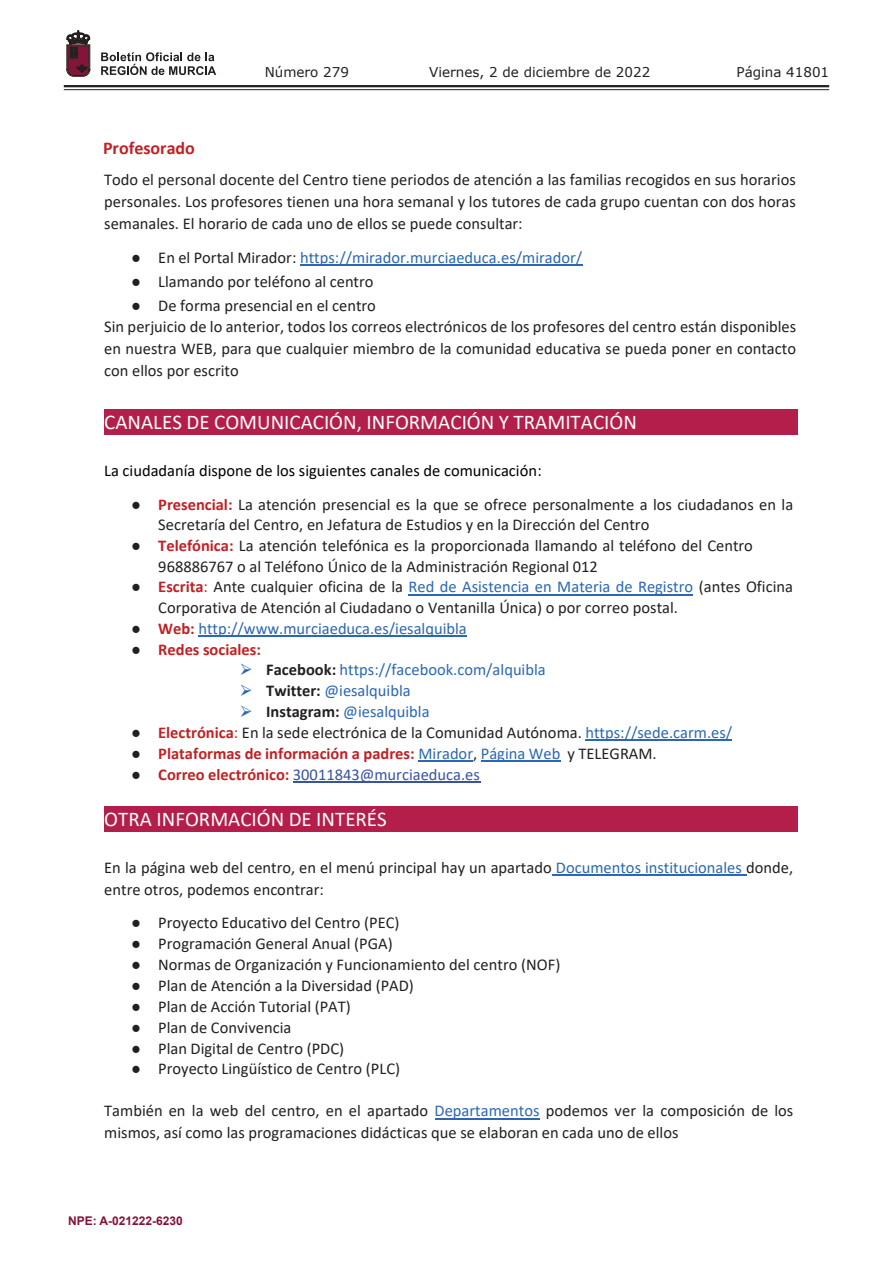
<style>
.page{position:relative;width:893px;height:1263px;background:#fff}
.page>*{position:absolute;margin:0;border:0;box-sizing:border-box;transform-origin:0 0}
.t1{font:21px "Calibri";color:#fff}
.t2{font:700 18px "Calibri";color:#c12025}
.t3{font:16.5px/21.5px "Calibri";color:#231f20}
.t4{font:16.5px "Calibri";color:#2b67b2}
.t5{font:16.5px/20.9px "Calibri";color:#2c67b2}
.t6{font:700 16.5px "Calibri";color:#c12025}
.t7{font:16.5px "Calibri";color:#000}
.t8{font:16.5px "Calibri";color:#3853a3}
.t9{font:13.5px "Verdana";color:#231f20}
.t10{font:700 12px "Arial";color:#83143a}
.s1{font-family:"Times New Roman";color:#231f20}
.s2{color:#231f20}
.s3{font-family:"Times New Roman"}
.s4{font-weight:700;color:#c12025}
.s5{color:#c12025}
.s6{color:#2b67b2}
.s7{font-weight:700;color:#231f20}
.s8{font-family:"Times New Roman";font-weight:400;color:#231f20}
.s9{font-weight:400;color:#2b67b2}
.s10{font-weight:400;color:#231f20}
</style>
<div class="page">
<hr style="left:64px;top:85px;width:765px;height:2px;background:#231f20">
<hr style="left:64px;top:89px;width:765px;height:1px;background:#231f20">
<svg style="left:101px;top:52px;width:115px;height:23px"></svg>
<svg style="left:67px;top:31px;width:23px;height:45px"></svg>
<hr style="left:300px;top:264px;width:282px;height:2px;background:#2b67b2">
<div style="left:104px;top:409px;width:694px;height:26px;background:#b31e4a"></div>
<hr style="left:408px;top:594px;width:285px;height:1px;background:#2b67b2">
<hr style="left:198px;top:636px;width:269px;height:1px;background:#2b67b2">
<hr style="left:585px;top:740px;width:147px;height:1px;background:#2b67b2">
<hr style="left:418px;top:761px;width:55px;height:1px;background:#2b67b2">
<hr style="left:481px;top:761px;width:79px;height:1px;background:#2b67b2">
<hr style="left:293px;top:782px;width:187px;height:1px;background:#3853a3">
<div style="left:104px;top:806px;width:694px;height:25px;background:#b31e4a"></div>
<hr style="left:552px;top:875px;width:194px;height:1px;background:#2b67b2">
<hr style="left:435px;top:1118px;width:104px;height:1px;background:#2b67b2">
<p class="t9" style="left:265px;top:62px;width:86px">Número 279</p>
<p class="t9" style="left:429px;top:62px;width:223px">Viernes, 2 de diciembre de 2022</p>
<p class="t9" style="left:736px;top:62px;width:94px">Página 41801</p>
<p class="t2" style="left:103px;top:135px;width:93px">Profesorado</p>
<p class="t3" style="left:104px;top:169px;width:693px;text-align:justify">Todo el personal docente del Centro tiene periodos de atención a las familias recogidos en sus horarios personales. Los profesores tienen una hora semanal y los tutores de cada grupo cuentan con dos horas semanales. El horario de cada uno de ellos se puede consultar:</p>
<p class="t4" style="left:131px;top:246px;width:453px"><span class="s1">●</span> <span class="s2">En el Portal Mirador:</span> https://mirador.murciaeduca.es/mirador/</p>
<p class="t3" style="left:131px;top:270px;width:244px"><span class="s3">●</span> Llamando por teléfono al centro</p>
<p class="t3" style="left:104px;top:295px;width:693px;text-indent:27px"><span class="s3">●</span> De forma presencial en el centro<br>Sin perjuicio de lo anterior, todos los correos electrónicos de los profesores del centro están disponibles en nuestra WEB, para que cualquier miembro de la comunidad educativa se pueda poner en contacto con ellos por escrito</p>
<p class="t1" style="left:104px;top:408px;width:534px">CANALES DE COMUNICACIÓN, INFORMACIÓN Y TRAMITACIÓN</p>
<p class="t7" style="left:104px;top:459px;width:439px">La ciudadanía dispone de los siguientes canales de comunicación:</p>
<p class="t3" style="left:158px;top:494px;width:636px;line-height:20.4px;text-indent:-27px"><span class="s3">●</span> <span class="s4">Presencial:</span> La atención presencial es la que se ofrece personalmente a los ciudadanos en la<br>Secretaría del Centro, en Jefatura de Estudios y en la Dirección del Centro</p>
<p class="t3" style="left:158px;top:535px;width:596px;line-height:20.4px;text-indent:-27px"><span class="s3">●</span> <span class="s4">Telefónica:</span> La atención telefónica es la proporcionada llamando al teléfono del Centro<br>968886767 o al Teléfono Único de la Administración Regional 012</p>
<p class="t3" style="left:158px;top:576px;width:636px;line-height:20.5px;text-indent:-27px"><span class="s3">●</span> <span class="s4">Escrita</span><span class="s5">:</span> Ante cualquier oficina de la <span class="s6">Red de Asistencia en Materia de Registro</span> (antes Oficina<br>Corporativa de Atención al Ciudadano o Ventanilla Única) o por correo postal.</p>
<p class="t4" style="left:131px;top:617px;width:337px"><span class="s1">●</span> <span class="s4">Web:</span> http://www.murciaeduca.es/iesalquibla</p>
<p class="t5" style="left:239px;top:638px;width:308px;text-indent:-108px"><span class="s1">●</span> <span class="s4">Redes sociales:<br></span>⮚ <span class="s7">Facebook:</span> https://facebook.com/alquibla ⮚ <span class="s7">Twitter:</span> @iesalquibla<br>⮚ <span class="s7">Instagram:</span> @iesalquibla</p>
<p class="t3" style="left:131px;top:721px;width:603px"><span class="s3">●</span> <span class="s4">Electrónica</span><span class="s5">:</span> En la sede electrónica de la Comunidad Autónoma. <span class="s6">https://sede.carm.es/</span></p>
<p class="t6" style="left:131px;top:742px;width:527px"><span class="s8">●</span> Plataformas de información a padres: <span class="s9">Mirador</span><span class="s10">,</span> <span class="s9">Página Web</span> <span class="s10">y TELEGRAM.</span></p>
<p class="t8" style="left:131px;top:763px;width:350px"><span class="s1">●</span> <span class="s4">Correo electrónico:</span> 30011843@murciaeduca.es</p>
<p class="t1" style="left:104px;top:804px;width:284px">OTRA INFORMACIÓN DE INTERÉS</p>
<p class="t3" style="left:104px;top:856px;width:690px">En la página web del centro, en el menú principal hay un apartado <span class="s6">Documentos institucionales</span> donde, entre otros, podemos encontrar:</p>
<p class="t3" style="left:131px;top:912px;width:270px"><span class="s3">●</span> Proyecto Educativo del Centro (PEC)</p>
<p class="t3" style="left:131px;top:933px;width:263px"><span class="s3">●</span> Programación General Anual (PGA)</p>
<p class="t3" style="left:131px;top:953px;width:431px"><span class="s3">●</span> Normas de Organización y Funcionamiento del centro (NOF)</p>
<p class="t3" style="left:131px;top:974px;width:284px"><span class="s3">●</span> Plan de Atención a la Diversidad (PAD)</p>
<p class="t3" style="left:131px;top:995px;width:221px"><span class="s3">●</span> Plan de Acción Tutorial (PAT)</p>
<p class="t3" style="left:131px;top:1016px;width:162px"><span class="s3">●</span> Plan de Convivencia</p>
<p class="t3" style="left:131px;top:1037px;width:214px"><span class="s3">●</span> Plan Digital de Centro (PDC)</p>
<p class="t3" style="left:131px;top:1058px;width:270px"><span class="s3">●</span> Proyecto Lingüístico de Centro (PLC)</p>
<p class="t3" style="left:104px;top:1099px;width:691px">También en la web del centro, en el apartado <span class="s6">Departamentos</span> podemos ver la composición de los mismos, así como las programaciones didácticas que se elaboran en cada uno de ellos</p>
<p class="t10" style="left:68px;top:1212px;width:116px">NPE: A-021222-6230</p>
</div>
